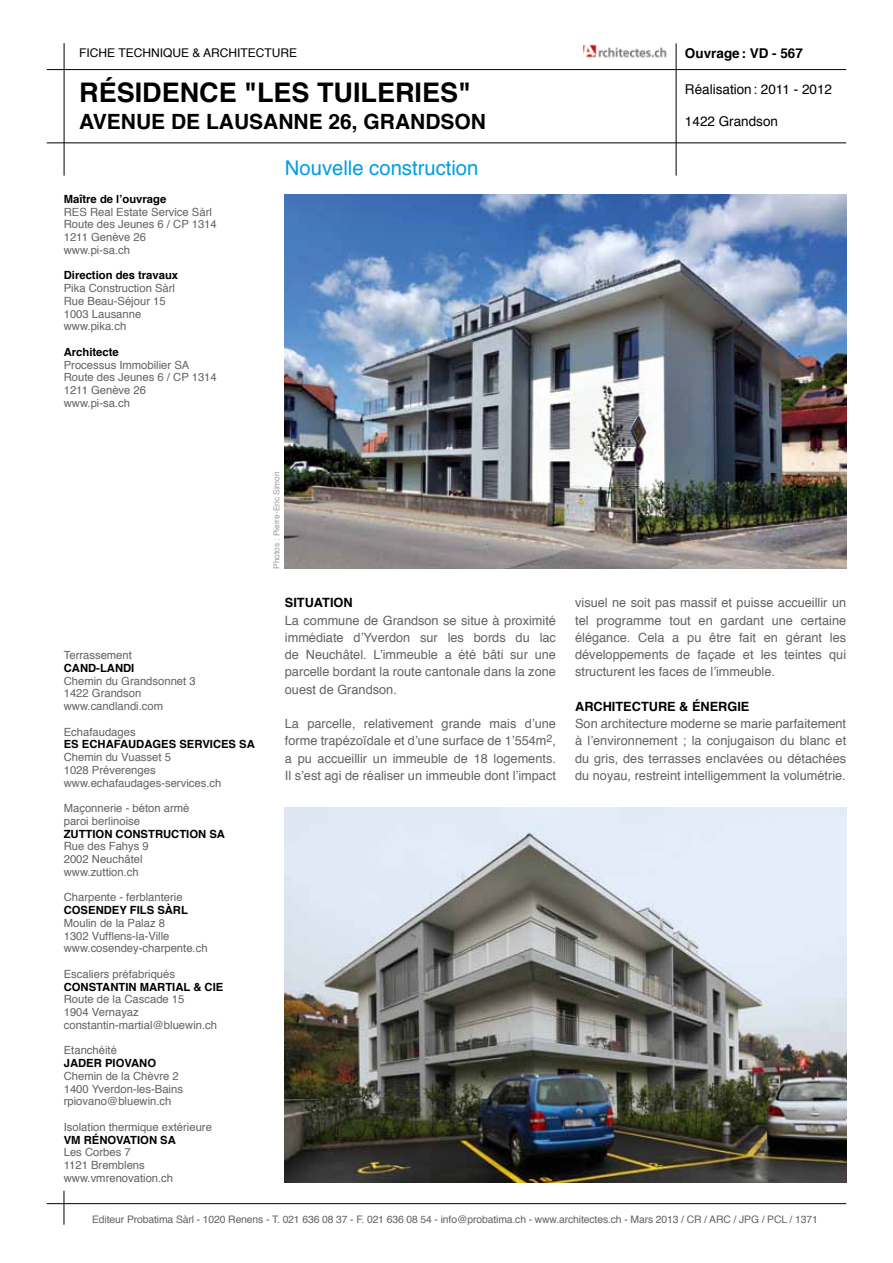
<style>
.page{position:relative;width:893px;height:1263px;background:#fff}
.page>*{position:absolute;margin:0;border:0;box-sizing:border-box;transform-origin:0 0}
.t1{font:700 27px "Helvetica";color:#000}
.t2{font:700 21px "Helvetica";color:#000}
.t3{font:20.25px "Helvetica";color:#009ee3}
.t4{font:13.5px "Helvetica";color:#000}
.t5{font:700 13.5px "Helvetica";color:#000}
.t6{font:12.75px/17.2px "Helvetica";color:#626261;text-align:justify}
.t7{font:700 12.75px "Helvetica";color:#000}
.t8{font:12px "Helvetica";color:#000}
.t9{font:11.25px/12.8px "Helvetica";color:#626261}
.t10{font:700 11.25px "Helvetica";color:#000}
.t11{font:10.35px "Helvetica";letter-spacing:-.01em;color:#626261}
.t12{font:8.25px "Helvetica";color:#9c9c9d}
</style>
<div class="page">
<img style="left:285px;top:195px;width:561px;height:374px">
<hr style="left:47px;top:69px;width:799px;height:1px;background:#000">
<hr style="left:47px;top:1203px;width:799px;height:1px;background:#000">
<hr style="left:64px;top:43px;width:1px;height:133px;background:#000">
<hr style="left:64px;top:1191px;width:1px;height:34px;background:#000">
<hr style="left:47px;top:143px;width:799px;height:1px;background:#000">
<hr style="left:676px;top:43px;width:1px;height:133px;background:#000">
<img style="left:285px;top:808px;width:561px;height:374px">
<img style="left:583px;top:44px;width:84px;height:14px">
<p class="t8" style="left:79px;top:43px;width:219px">FICHE TECHNIQUE &amp; ARCHITECTURE</p>
<h1 class="t1" style="left:79px;top:70px;width:393px">RÉSIDENCE "LES TUILERIES"</h1>
<h2 class="t2" style="left:79px;top:104px;width:408px">AVENUE DE LAUSANNE 26, GRANDSON</h2>
<p class="t10" style="left:64px;top:190px;width:104px">MAÎTRE DE L’OUVRAGE</p>
<p class="t9" style="left:64px;top:206px;width:155px">RES Real Estate Service Sàrl<br>Route des Jeunes 6 / CP 1314<br>1211 Genève 26<br>www.pi-sa.ch</p>
<p class="t10" style="left:64px;top:266px;width:116px">DIRECTION DES TRAVAUX</p>
<p class="t9" style="left:64px;top:282px;width:113px">Pika Construction Sàrl<br>Rue Beau-Séjour 15<br>1003 Lausanne www.pika.ch</p>
<p class="t10" style="left:64px;top:343px;width:57px">ARCHITECTE</p>
<p class="t9" style="left:64px;top:359px;width:155px">Processus Immobilier SA<br>Route des Jeunes 6 / CP 1314<br>1211 Genève 26<br>www.pi-sa.ch</p>
<h3 class="t3" style="left:285px;top:153px;width:195px">Nouvelle construction</h3>
<p class="t5" style="left:685px;top:42px;width:119px">OUVRAGE: VD - 567</p>
<p class="t4" style="left:685px;top:79px;width:149px">Réalisation: 2011 - 2012</p>
<p class="t4" style="left:685px;top:111px;width:95px">1422 Grandson</p>
<p class="t9" style="left:64px;top:649px;width:70px">Terrassement</p>
<p class="t10" style="left:64px;top:659px;width:72px">CAND-LANDI</p>
<p class="t9" style="left:64px;top:674px;width:133px">Chemin du Grandsonnet 3<br>1422 Grandson www.candlandi.com</p>
<p class="t9" style="left:64px;top:725px;width:73px">Echafaudages</p>
<p class="t10" style="left:64px;top:735px;width:35px">ES ECHA</p>
<p class="t10" style="left:114px;top:735px;width:16px">FAUDAGES</p>
<p class="t10" style="left:179px;top:735px;width:16px">SERVICES</p>
<p class="t10" style="left:239px;top:735px;width:17px">SA</p>
<p class="t9" style="left:64px;top:751px;width:159px">Chemin du Vuasset 5<br>1028 Préverenges www.echafaudages-services.ch</p>
<p class="t9" style="left:64px;top:802px;width:127px">Maçonnerie - béton armé paroi berlinoise</p>
<p class="t10" style="left:64px;top:824px;width:15px">ZUTTION</p>
<p class="t10" style="left:116px;top:824px;width:17px">CONSTRUCTION</p>
<p class="t10" style="left:209px;top:824px;width:17px">SA</p>
<p class="t9" style="left:64px;top:840px;width:87px">Rue des Fahys 9<br>2002 Neuchâtel www.zuttion.ch</p>
<p class="t9" style="left:64px;top:891px;width:120px">Charpente - ferblanterie</p>
<p class="t10" style="left:64px;top:901px;width:17px">COSENDE</p>
<p class="t10" style="left:119px;top:901px;width:18px">Y FILS</p>
<p class="t10" style="left:157px;top:901px;width:24px">SÀRL</p>
<p class="t9" style="left:64px;top:917px;width:145px">Moulin de la Palaz 8<br>1302 Vufflens-la-Ville www.cosendey-charpente.ch</p>
<p class="t9" style="left:64px;top:968px;width:113px">Escaliers préfabriqués</p>
<p class="t10" style="left:64px;top:977px;width:17px">CONSTANTIN</p>
<p class="t10" style="left:140px;top:977px;width:18px">MARTIAL</p>
<p class="t10" style="left:193px;top:977px;width:26px">&amp; CIE</p>
<p class="t9" style="left:64px;top:993px;width:155px">Route de la Cascade 15<br>1904 Vernayaz constantin-martial@bluewin.ch</p>
<p class="t9" style="left:64px;top:1044px;width:55px">Etanchéité</p>
<p class="t10" style="left:64px;top:1054px;width:16px">JADER</p>
<p class="t10" style="left:105px;top:1054px;width:16px">PIOVANO</p>
<p class="t9" style="left:64px;top:1070px;width:121px">Chemin de la Chèvre 2<br>1400 Yverdon-les-Bains rpiovano@bluewin.ch</p>
<p class="t9" style="left:64px;top:1121px;width:150px">Isolation thermique extérieure</p>
<p class="t10" style="left:64px;top:1130px;width:37px">VM RÉNOVATION</p>
<p class="t10" style="left:160px;top:1130px;width:17px">SA</p>
<p class="t9" style="left:64px;top:1146px;width:111px">Les Corbes 7<br>1121 Bremblens www.vmrenovation.ch</p>
<p class="t12" style="left:270px;top:569px;width:99px;rotate:-90deg">Photos : Pierre-Eric Simon</p>
<p class="t7" style="left:285px;top:592px;width:69px">SITUATION</p>
<p class="t6" style="left:285px;top:612px;width:273px">La commune de Grandson se situe à proximité immédiate d’Yverdon sur les bords du lac de Neuchâtel. L’immeuble a été bâti sur une parcelle bordant la route cantonale dans la zone ouest de Grandson.</p>
<p class="t6" style="left:285px;top:715px;width:273px">La parcelle, relativement grande mais d’une forme trapézoïdale et d’une surface de 1’554m<sup>2</sup>, a pu accueillir un immeuble de 18 logements.<br>Il s’est agi de réaliser un immeuble dont l’impact</p>
<p class="t6" style="left:575px;top:595px;width:273px">visuel ne soit pas massif et puisse accueillir un tel programme tout en gardant une certaine élégance. Cela a pu être fait en gérant les développements de façade et les teintes qui structurent les faces de l’immeuble.</p>
<p class="t7" style="left:575px;top:696px;width:176px">ARCHITECTURE &amp; ÉNERGIE</p>
<p class="t6" style="left:575px;top:715px;width:273px">Son architecture moderne se marie parfaitement à l’environnement ; la conjugaison du blanc et du gris, des terrasses enclavées ou détachées du noyau, restreint intelligemment la volumétrie.</p>
<p class="t11" style="left:92px;top:1211px;width:727px">Editeur Probatima Sàrl - 1020 Renens - T. 021 636 08 37 - F. 021 636 08 54 - info@probatima.ch - www.architectes.ch - Mars 2013 / CR / ARC / JPG / PCL / 1371</p>
</div>
